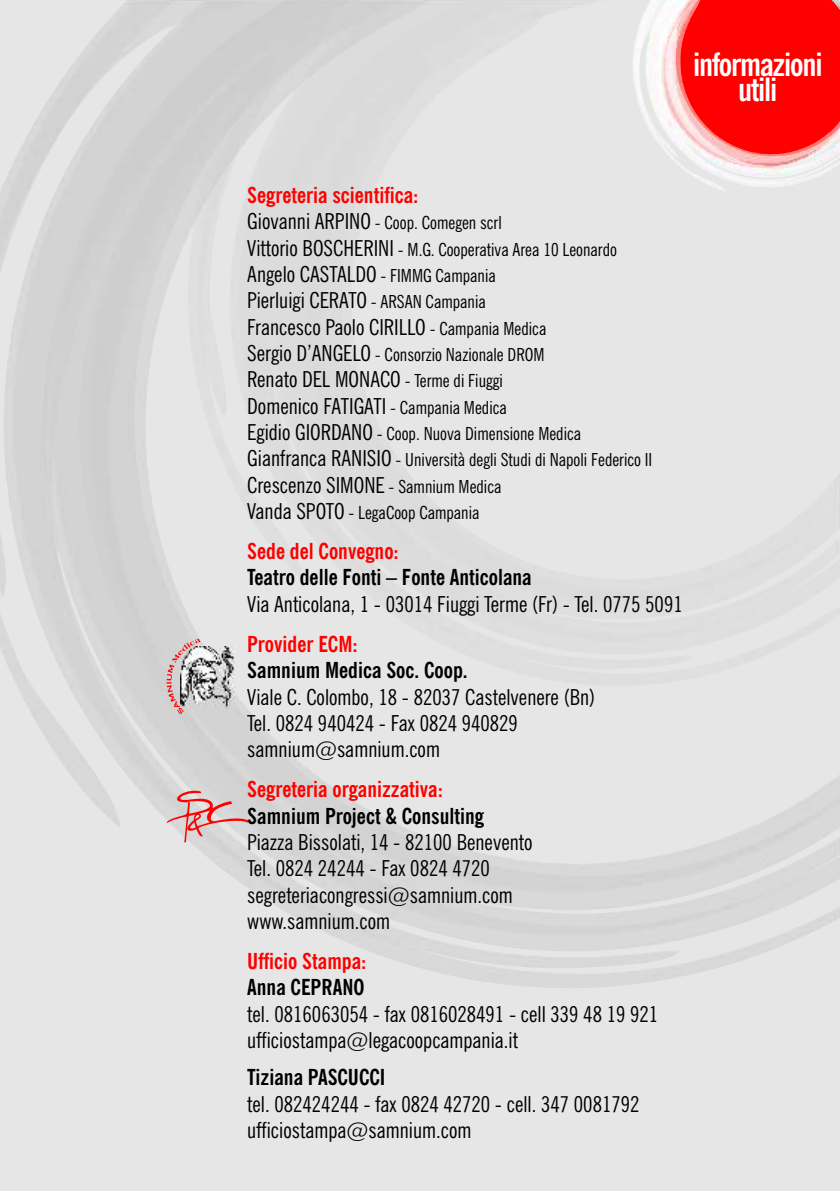
<style>
.page{position:relative;width:840px;height:1191px;background:#fff}
.page>*{position:absolute;margin:0;border:0;box-sizing:border-box;transform-origin:0 0}
.t1{font:700 condensed 32px/24.6px "News Gothic BT";letter-spacing:-.04em;color:#fff;text-align:center}
.t2{font:condensed 22px/26.4px "News Gothic BT";color:#000}
.t3{font:700 condensed 22px "News Gothic BT";color:#000}
.t4{font:700 condensed 22px "News Gothic BT";color:#f00}
.t5{font:condensed 18px/26.4px "News Gothic BT";color:#000}
.s1{font-size:22px}
.s2{font-size:18px}
</style>
<div class="page">
<div style="left:0;top:0;width:839px;height:1191px;background:#e6e6e6"></div>
<img style="left:79px;top:33px;width:760px;height:879px">
<img style="left:630px;top:13px;width:168px;height:178px">
<img style="left:644px;top:0;width:195px;height:188px">
<img style="left:654px;top:0;width:185px;height:179px">
<img style="left:664px;top:0;width:175px;height:169px">
<img style="left:201px;top:646px;width:34px;height:63px">
<svg style="left:167px;top:639px;width:34px;height:75px;background:#c1b0b0"></svg>
<svg style="left:167px;top:789px;width:81px;height:54px"></svg>
<h1 class="t1" style="left:692px;top:56px;width:131px">informazioni utili</h1>
<p class="t4" style="left:247px;top:186px;width:173px">Segreteria scientifica:</p>
<p class="t5" style="left:247px;top:211px;width:371px"><span class="s1">Giovanni ARPINO</span> - Coop. Comegen scrl<br><span class="s1">Vittorio BOSCHERINI</span> - M.G. Cooperativa Area 10 Leonardo</p>
<p class="t2" style="left:247px;top:263px;width:300px">Angelo CASTALDO <span class="s2">- FIMMG Campania<br></span>Pierluigi CERATO <span class="s2">- ARSAN Campania<br></span>Francesco Paolo CIRILLO <span class="s2">- Campania Medica</span></p>
<p class="t5" style="left:247px;top:343px;width:298px"><span class="s1">Sergio D’ANGELO</span> - Consorzio Nazionale DROM</p>
<p class="t2" style="left:247px;top:368px;width:261px">Renato DEL MONACO <span class="s2">- Terme di Fiuggi<br></span>Domenico FATIGATI <span class="s2">- Campania Medica</span></p>
<p class="t5" style="left:247px;top:422px;width:406px"><span class="s1">Egidio GIORDANO</span> - Coop. Nuova Dimensione Medica<br><span class="s1">Gianfranca RANISIO</span> - Università degli Studi di Napoli Federico II</p>
<p class="t2" style="left:247px;top:474px;width:255px">Crescenzo SIMONE <span class="s2">- Samnium Medica</span></p>
<p class="t5" style="left:247px;top:501px;width:234px"><span class="s1">Vanda SPOTO</span> - LegaCoop Campania</p>
<p class="t4" style="left:247px;top:542px;width:153px">Sede del Convegno:</p>
<p class="t3" style="left:247px;top:569px;width:286px">Teatro delle Fonti – Fonte Anticolana</p>
<p class="t2" style="left:247px;top:593px;width:436px">Via Anticolana, 1 - 03014 Fiuggi Terme (Fr) - Tel. 0775 5091</p>
<p class="t4" style="left:247px;top:635px;width:112px">Provider ECM:</p>
<p class="t3" style="left:247px;top:661px;width:222px">Samnium Medica Soc. Coop.</p>
<p class="t2" style="left:247px;top:685px;width:349px">Viale C. Colombo, 18 - 82037 Castelvenere (Bn)<br>Tel. 0824 940424 - Fax 0824 940829 samnium@samnium.com</p>
<p class="t4" style="left:247px;top:780px;width:197px">Segreteria organizzativa:</p>
<p class="t3" style="left:247px;top:807px;width:238px">Samnium Project &amp; Consulting</p>
<p class="t2" style="left:247px;top:831px;width:286px">Piazza Bissolati, 14 - 82100 Benevento<br>Tel. 0824 24244 - Fax 0824 4720 segreteriacongressi@samnium.com www.samnium.com</p>
<p class="t4" style="left:247px;top:952px;width:121px">Ufficio Stampa:</p>
<p class="t3" style="left:247px;top:978px;width:119px">Anna CEPRANO</p>
<p class="t2" style="left:247px;top:1002px;width:412px">tel. 0816063054 - fax 0816028491 - cell 339 48 19 921 ufficiostampa@legacoopcampania.it</p>
<p class="t3" style="left:247px;top:1068px;width:140px">Tiziana PASCUCCI</p>
<p class="t2" style="left:247px;top:1092px;width:393px">tel. 082424244 - fax 0824 42720 - cell. 347 0081792 ufficiostampa@samnium.com</p>
</div>
